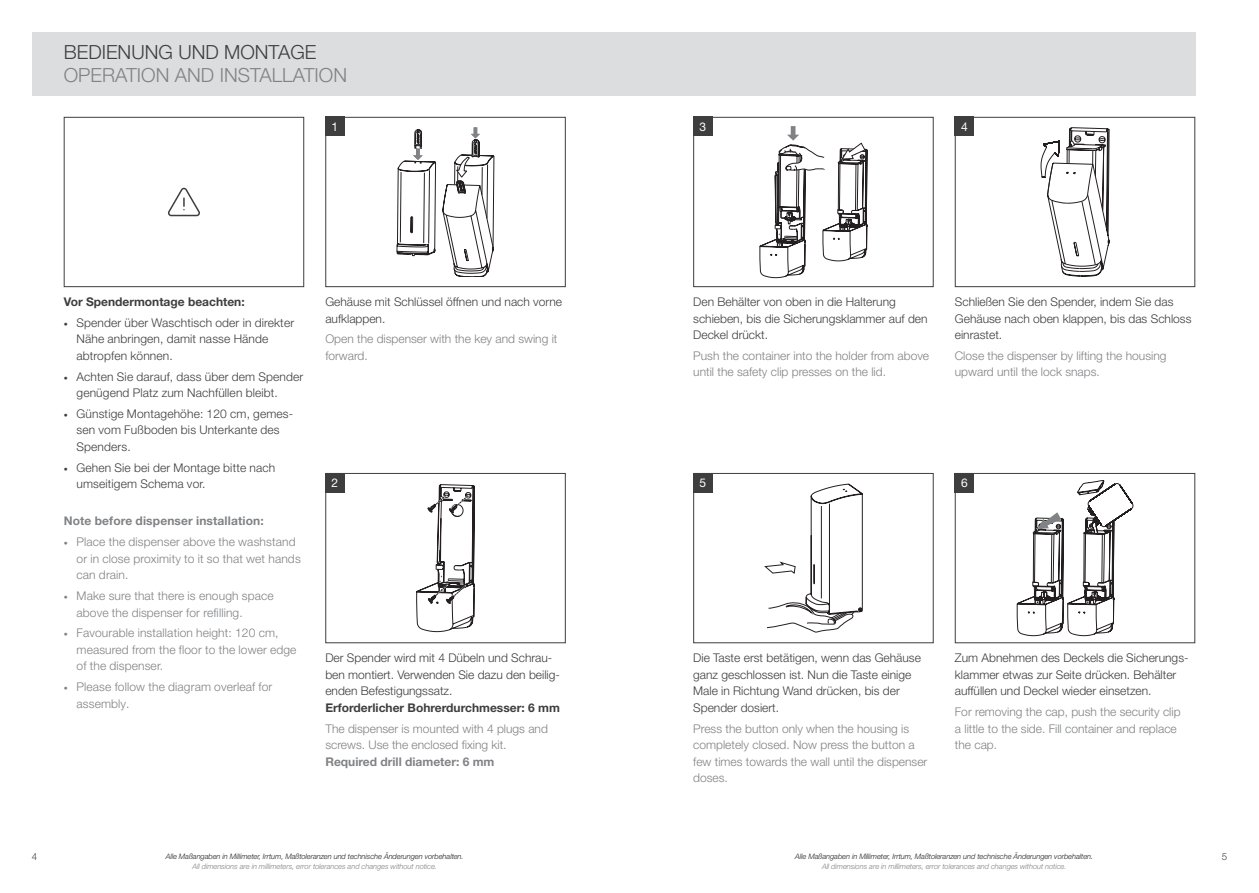
<style>
.page{position:relative;width:1259px;height:893px;background:#fff}
.page>*{position:absolute;margin:0;border:0;box-sizing:border-box;transform-origin:0 0}
.t1{font:300 19.5px "Helvetica Neue LT Pro";color:#808285}
.t2{font:300 19.5px "Helvetica Neue LT Pro";color:#3e3e3f}
.t3{font:300 12px/16.5px "Helvetica Neue LT Pro";color:#3e3e3f}
.t4{font:300 12px/16.5px "Helvetica Neue LT Pro";color:#808285}
.t5{font:700 12px "Helvetica Neue LT Pro";color:#3e3e3f}
.t6{font:700 12px "Helvetica Neue LT Pro";color:#808285}
.t7{font:12px "Helvetica Neue LT Pro";color:#fff}
.t8{font:300 9.75px "Helvetica Neue LT Pro";color:#3e3e3f}
.t9{font:italic 300 7.5px "Helvetica Neue LT Pro";letter-spacing:-.01em;color:#231f20}
.t10{font:italic 300 7.5px "Helvetica Neue LT Pro";letter-spacing:-.01em;color:#808285}
.s1{font-weight:700}
.s2{font-weight:900}
</style>
<div class="page">
<div style="left:32px;top:32px;width:1163px;height:64px;background:#dcdddf"></div>
<svg style="left:764px;top:483px;width:99px;height:150px"></svg>
<div style="left:693px;top:473px;width:240px;height:170px;border:1px solid #3e3e3f"></div>
<div style="left:693px;top:473px;width:19px;height:19px;background:#3e3e3f"></div>
<svg style="left:1016px;top:480px;width:117px;height:157px"></svg>
<div style="left:955px;top:473px;width:240px;height:170px;border:1px solid #3e3e3f"></div>
<div style="left:955px;top:473px;width:19px;height:19px;background:#3e3e3f"></div>
<svg style="left:442px;top:127px;width:52px;height:150px"></svg>
<svg style="left:397px;top:129px;width:39px;height:127px"></svg>
<div style="left:325px;top:117px;width:241px;height:170px;border:1px solid #3e3e3f"></div>
<div style="left:325px;top:117px;width:19px;height:19px;background:#3e3e3f"></div>
<svg style="left:416px;top:484px;width:59px;height:148px"></svg>
<div style="left:325px;top:473px;width:241px;height:170px;border:1px solid #3e3e3f"></div>
<div style="left:325px;top:473px;width:19px;height:19px;background:#3e3e3f"></div>
<svg style="left:759px;top:116px;width:108px;height:162px"></svg>
<div style="left:693px;top:117px;width:240px;height:170px;border:1px solid #3e3e3f"></div>
<div style="left:693px;top:117px;width:19px;height:19px;background:#3e3e3f"></div>
<svg style="left:1040px;top:127px;width:70px;height:150px"></svg>
<div style="left:955px;top:117px;width:240px;height:170px;border:1px solid #3e3e3f"></div>
<div style="left:955px;top:117px;width:19px;height:19px;background:#3e3e3f"></div>
<svg style="left:168px;top:187px;width:32px;height:30px"></svg>
<div style="left:64px;top:117px;width:240px;height:170px;border:1px solid #3e3e3f"></div>
<h1 class="t2" style="left:64px;top:41px;width:254px">BEDIENUNG UND MONTAGE</h1>
<h1 class="t1" style="left:64px;top:63px;width:285px">OPERATION AND INSTALLATION</h1>
<p class="t7" style="left:331px;top:119px;width:8px">1</p>
<p class="t3" style="left:64px;top:291px;width:232px;line-height:20.7px"><span class="s1">Vor Spendermontage beachten:<br></span><span class="s2">∙</span> Spender über Waschtisch oder in direkter</p>
<p class="t3" style="left:77px;top:331px;width:193px">Nähe anbringen, damit nasse Hände abtropfen können.</p>
<p class="t3" style="left:77px;top:368px;width:228px;text-indent:-13px"><span class="s2">∙</span> Achten Sie darauf, dass über dem Spender genügend Platz zum Nachfüllen bleibt.</p>
<p class="t3" style="left:77px;top:405px;width:218px;text-indent:-13px"><span class="s2">∙</span> Günstige Montagehöhe: 120 cm, gemes&shy;sen vom Fußboden bis Unterkante des<br>Spenders.</p>
<p class="t3" style="left:77px;top:459px;width:200px;text-indent:-13px"><span class="s2">∙</span> Gehen Sie bei der Montage bitte nach umseitigem Schema vor.</p>
<p class="t4" style="left:64px;top:511px;width:233px;line-height:20.7px"><span class="s1">Note before dispenser installation:<br></span><span class="s2">∙</span> Place the dispenser above the washstand</p>
<p class="t4" style="left:77px;top:550px;width:226px">or in close proximity to it so that wet hands can drain.</p>
<p class="t4" style="left:77px;top:587px;width:199px;text-indent:-13px"><span class="s2">∙</span> Make sure that there is enough space above the dispenser for refilling.</p>
<p class="t4" style="left:77px;top:624px;width:221px;text-indent:-13px"><span class="s2">∙</span> Favourable installation height: 120 cm, measured from the floor to the lower edge of the dispenser.</p>
<p class="t4" style="left:77px;top:678px;width:197px;text-indent:-13px"><span class="s2">∙</span> Please follow the diagram overleaf for assembly.</p>
<p class="t3" style="left:325px;top:293px;width:238px">Gehäuse mit Schlüssel öffnen und nach vorne aufklappen.</p>
<p class="t4" style="left:325px;top:331px;width:234px">Open the dispenser with the key and swing it forward.</p>
<p class="t7" style="left:331px;top:475px;width:8px">2</p>
<p class="t3" style="left:325px;top:650px;width:236px">Der Spender wird mit 4 Dübeln und Schrau&shy;ben montiert. Verwenden Sie dazu den beilig&shy;enden Befestigungssatz.</p>
<p class="t5" style="left:325px;top:700px;width:236px">Erforderlicher Bohrerdurchmesser: 6 mm</p>
<p class="t4" style="left:325px;top:720px;width:224px">The dispenser is mounted with 4 plugs and screws. Use the enclosed fixing kit.</p>
<p class="t6" style="left:325px;top:754px;width:171px">Required drill diameter: 6 mm</p>
<p class="t7" style="left:699px;top:119px;width:8px">3</p>
<p class="t7" style="left:961px;top:119px;width:8px">4</p>
<p class="t3" style="left:693px;top:293px;width:236px">Den Behälter von oben in die Halterung schieben, bis die Sicherungsklammer auf den<br>Deckel drückt.</p>
<p class="t4" style="left:693px;top:347px;width:237px">Push the container into the holder from above until the safety clip presses on the lid.</p>
<p class="t3" style="left:955px;top:293px;width:238px">Schließen Sie den Spender, indem Sie das<br>Gehäuse nach oben klappen, bis das Schloss einrastet.</p>
<p class="t4" style="left:955px;top:347px;width:213px">Close the dispenser by lifting the housing upward until the lock snaps.</p>
<p class="t7" style="left:699px;top:475px;width:8px">5</p>
<p class="t7" style="left:961px;top:475px;width:8px">6</p>
<p class="t3" style="left:693px;top:650px;width:229px">Die Taste erst betätigen, wenn das Gehäuse ganz geschlossen ist. Nun die Taste einige Male in Richtung Wand drücken, bis der Spender dosiert.</p>
<p class="t4" style="left:693px;top:720px;width:236px">Press the button only when the housing is completely closed. Now press the button a few times towards the wall until the dispenser doses.</p>
<p class="t3" style="left:955px;top:650px;width:235px">Zum Abnehmen des Deckels die Sicherungs&shy;klammer etwas zur Seite drücken. Behälter auffüllen und Deckel wieder einsetzen.</p>
<p class="t4" style="left:955px;top:703px;width:227px">For removing the cap, push the security clip a little to the side. Fill container and replace the cap.</p>
<p class="t9" style="left:166px;top:851px;width:299px">Alle Maßangaben in Millimeter, Irrtum, Maßtoleranzen und technische Änderungen vorbehalten.</p>
<p class="t10" style="left:192px;top:862px;width:246px">All dimensions are in millimeters, error tolerances and changes without notice.</p>
<p class="t9" style="left:795px;top:851px;width:299px">Alle Maßangaben in Millimeter, Irrtum, Maßtoleranzen und technische Änderungen vorbehalten.</p>
<p class="t10" style="left:822px;top:862px;width:246px">All dimensions are in millimeters, error tolerances and changes without notice.</p>
<p class="t8" style="left:32px;top:851px;width:7px">4</p>
<p class="t8" style="left:1221px;top:851px;width:7px">5</p>
</div>
